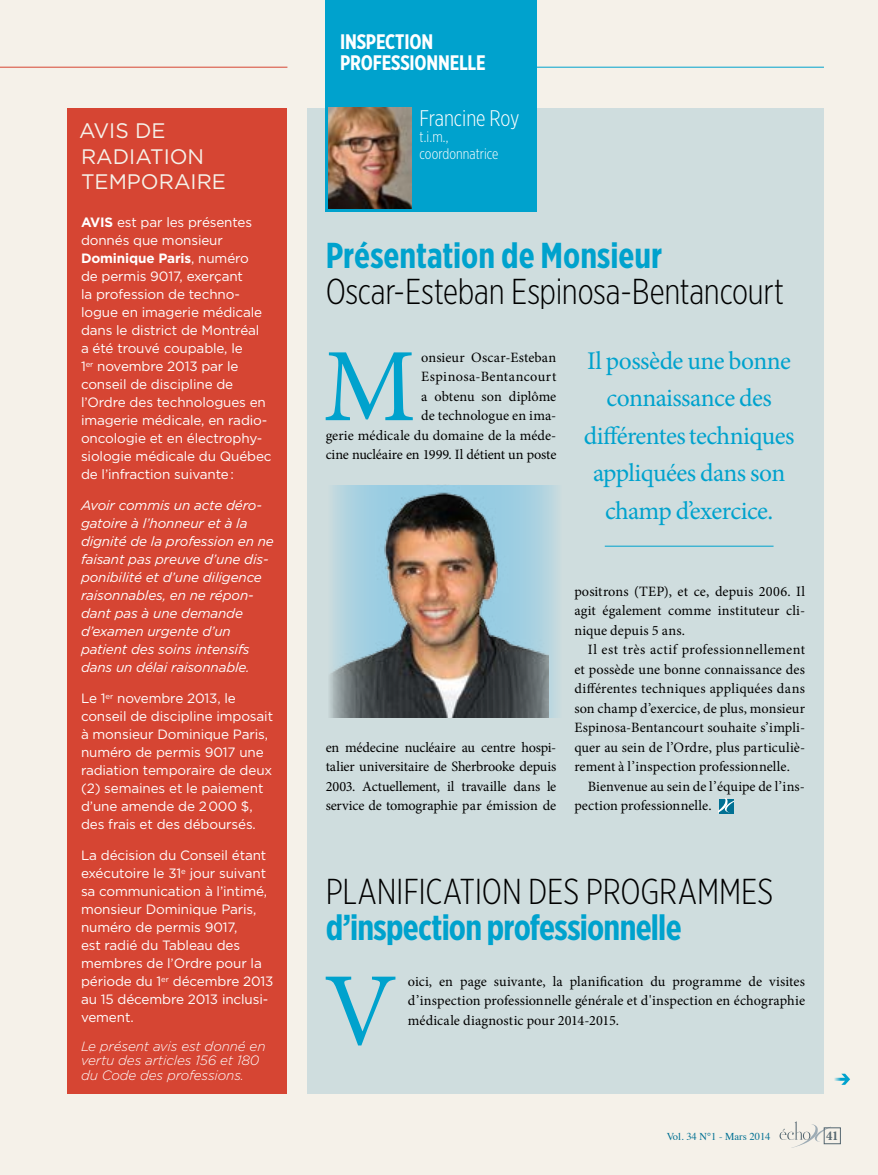
<style>
.page{position:relative;width:878px;height:1175px;background:#fff}
.page>*{position:absolute;margin:0;border:0;box-sizing:border-box;transform-origin:0 0}
.t1{font:104.25px "Minion Pro";color:#00a2cd}
.t2{font:300 36px "Gotham X Narrow";letter-spacing:-.005em;color:#000}
.t3{font:700 36px "Gotham X Narrow";letter-spacing:-.015em;color:#00a2cd}
.t4{font:25.5px/37.5px "Minion Pro";letter-spacing:-.02em;color:#00a2cd;text-align:center}
.t5{font:300 22.5px "Gotham X Narrow";color:#fff}
.t6{font:21px/25.5px "Gotham";color:#f5f1e9}
.t7{font:700 21px/21px "Gotham X Narrow";letter-spacing:-.01em;color:#fff}
.t8{font:300 15px/16.5px "Gotham X Narrow";color:#fff}
.t9{font:14.25px/19.5px "Minion Pro";letter-spacing:.005em;color:#000;text-align:justify}
.t10{font:13.5px/18px "Gotham";letter-spacing:-.01em;color:#fff}
.t11{font:italic 13.5px/18px "Gotham";letter-spacing:-.01em;color:#fff}
.t12{font:italic 300 13.5px/15px "Gotham";letter-spacing:-.01em;color:#fff}
.t13{font:700 condensed 13.5px "Minion Pro";color:#546670}
.t14{font:10.5px "Times";color:#007093}
.s1{font-weight:700}
</style>
<div class="page">
<div style="left:0;top:0;width:878px;height:1174px;background:#f5f1e9"></div>
<svg style="left:779px;top:1121px;width:51px;height:26px"></svg>
<div style="left:824px;top:1127px;width:16px;height:16px;border:1px solid #546670"></div>
<div style="left:308px;top:108px;width:516px;height:986px;background:#cfddde"></div>
<hr style="left:0;top:67px;width:287px;height:1px;background:#d64533">
<div style="left:67px;top:108px;width:220px;height:986px;background:#d64533"></div>
<svg style="left:718px;top:798px;width:15px;height:15px"></svg>
<hr style="left:326px;top:67px;width:498px;height:1px;background:#00a2cd">
<div style="left:326px;top:1px;width:210px;height:211px;background:#00a2cd"></div>
<hr style="left:326px;top:0;width:210px;height:3px;background:#00a2cd">
<img style="left:328px;top:108px;width:83px;height:100px">
<hr style="left:604px;top:546px;width:169px;height:1px;background:#00a2cd">
<div style="left:328px;top:485px;width:240px;height:232px;background:#c6dade"></div>
<img style="left:329px;top:485px;width:219px;height:232px">
<svg style="left:834px;top:1073px;width:16px;height:11px"></svg>
<h3 class="t6" style="left:79px;top:118px;width:148px">AVIS DE<br>RADIATION<br>TEMPORAIRE</h3>
<p class="t10" style="left:81px;top:213px;width:192px"><span class="s1">AVIS</span> est par les présentes donnés que monsieur<br><span class="s1">Dominique Paris</span>, numéro<br>de permis 9017, exerçant<br>la profession de techno&shy;logue en imagerie médicale dans le district de Montréal<br>a été trouvé coupable, le<br>1<sup>er</sup> novembre 2013 par le conseil de discipline de l’Ordre des technologues en imagerie médicale, en radio&shy;oncologie et en électrophy&shy;siologie médicale du Québec de l’infraction suivante :</p>
<p class="t11" style="left:81px;top:496px;width:194px">Avoir commis un acte déro&shy;gatoire à l’honneur et à la dignité de la profession en ne faisant pas preuve d’une dis&shy;ponibilité et d’une diligence raisonnables, en ne répon&shy;dant pas à une demande d’examen urgente d’un patient des soins intensifs dans un délai raisonnable.</p>
<p class="t10" style="left:81px;top:689px;width:194px">Le 1<sup>er</sup> novembre 2013, le conseil de discipline imposait à monsieur Dominique Paris, numéro de permis 9017 une radiation temporaire de deux (2) semaines et le paiement d’une amende de 2 000 $, des frais et des déboursés.</p>
<p class="t10" style="left:81px;top:846px;width:194px">La décision du Conseil étant exécutoire le 31<sup>e</sup> jour suivant sa communication à l’intimé, monsieur Dominique Paris, numéro de permis 9017,<br>est radié du Tableau des membres de l’Ordre pour la période du 1<sup>er</sup> décembre 2013 au 15 décembre 2013 inclusi&shy;vement.</p>
<p class="t12" style="left:81px;top:1037px;width:186px">Le présent avis est donné en vertu des articles 156 et 180 du Code des professions.</p>
<h3 class="t7" style="left:340px;top:31px;width:147px">INSPECTION<br>PROFESSIONNELLE</h3>
<h3 class="t5" style="left:419px;top:105px;width:101px">Francine Roy</h3>
<p class="t8" style="left:419px;top:128px;width:80px">t.i.m., coordonnatrice</p>
<h2 class="t3" style="left:326px;top:233px;width:338px">Présentation de Monsieur</h2>
<h2 class="t2" style="left:326px;top:270px;width:460px">Oscar-Esteban Espinosa-Bentancourt</h2>
<p class="t9" style="left:325px;top:347px;width:232px;text-align:right">onsieur Oscar-Esteban<br>Espinosa-Bentancourt<br>a obtenu son diplôme<br>de technologue en ima-<br>gerie médicale du domaine de la méde&shy;cine nucléaire en 1999. Il détient un poste</p>
<h1 class="t1" style="left:323px;top:317px;width:94px">M</h1>
<h3 class="t4" style="left:583px;top:342px;width:212px">Il possède une bonne connaissance des différentes techniques appliquées dans son champ d’exercice.</h3>
<p class="t9" style="left:325px;top:737px;width:232px">en médecine nucléaire au centre hospi&shy;talier universitaire de Sherbrooke depuis 2003. Actuellement, il travaille dans le service de tomographie par émission de</p>
<p class="t9" style="left:574px;top:581px;width:232px">positrons (TEP), et ce, depuis 2006. Il agit également comme instituteur cli&shy;nique depuis 5 ans.</p>
<p class="t9" style="left:574px;top:640px;width:232px;text-indent:13px">Il est très actif professionnellement et possède une bonne connaissance des différentes techniques appliquées dans son champ d’exercice, de plus, monsieur Espinosa-Bentancourt souhaite s’impli&shy;quer au sein de l’Ordre, plus particuliè&shy;rement à l’inspection professionnelle.</p>
<p class="t9" style="left:574px;top:776px;width:232px;text-indent:14px">Bienvenue au sein de l’équipe de l’ins&shy;pection professionnelle.</p>
<h2 class="t2" style="left:326px;top:870px;width:449px">PLANIFICATION DES PROGRAMMES</h2>
<h2 class="t3" style="left:326px;top:905px;width:357px">d’inspection professionnelle</h2>
<h1 class="t1" style="left:324px;top:941px;width:75px">V</h1>
<p class="t9" style="left:408px;top:971px;width:399px">oici, en page suivante, la planification du programme de visites d’inspection professionnelle générale et d'inspection en échographie médicale diagnostic pour 2014-2015.</p>
<p class="t14" style="left:666px;top:1126px;width:105px">Vol. 34 N°1 - Mars 2014</p>
<p class="t13" style="left:826px;top:1126px;width:14px">41</p>
</div>
